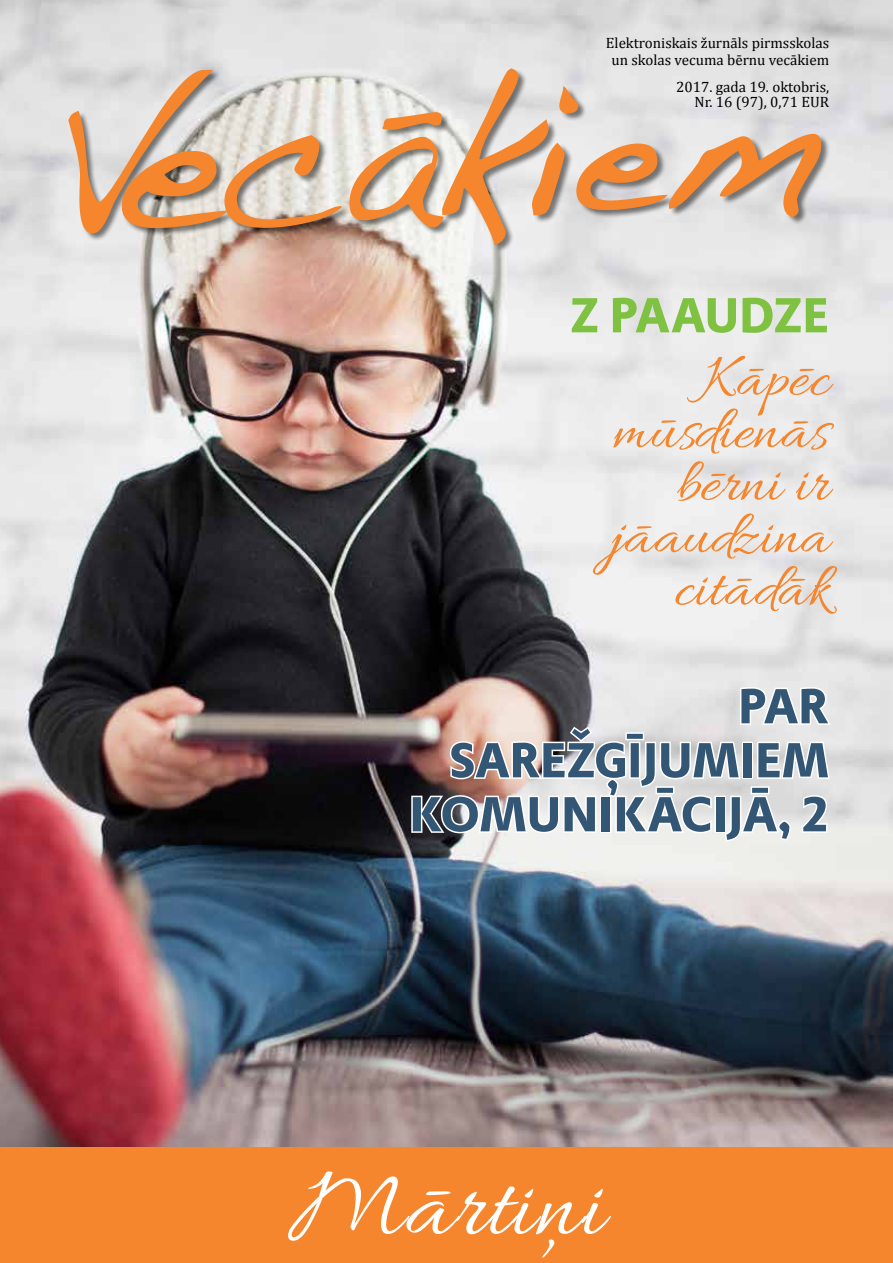
<style>
.page{position:relative;width:893px;height:1263px;background:#fff}
.page>*{position:absolute;margin:0;border:0;box-sizing:border-box;transform-origin:0 0}
.t1{font:103.5px "Allura";letter-spacing:.015em;color:#fff}
.t2{font:63px/52.5px "Allura";letter-spacing:.005em;color:#f6862d;text-align:right}
.t3{font:700 51px/54px "Adagio Sans";letter-spacing:.005em;color:#325673;text-align:right}
.t4{font:700 51px "Adagio Sans";color:#7fc242}
.t5{font:15px/16.5px "Cambria";color:#000;text-align:center}
</style>
<div class="page">
<img style="left:0;top:0;width:893px;height:1147px">
<div style="left:68px;top:68px;width:762px;height:186px;background:#000;opacity:.5"></div>
<svg style="left:68px;top:69px;width:156px;height:165px;background:#d9b99e"></svg>
<svg style="left:224px;top:11px;width:598px;height:235px;background:#decdc0"></svg>
<div style="left:0;top:1147px;width:893px;height:116px;background:#f6862d"></div>
<svg style="left:410px;top:686px;width:423px;height:157px"></svg>
<p class="t5" style="left:606px;top:35px;width:225px">Elektroniskais žurnāls pirmsskolas un skolas vecuma bērnu vecākiem</p>
<p class="t5" style="left:676px;top:80px;width:155px;line-height:15px;text-align:right">2017. gada 19. oktobris,<br>Nr. 16 (97), 0,71 EUR</p>
<h3 class="t4" style="left:570px;top:281px;width:260px">Z PAAUDZE</h3>
<h2 class="t2" style="left:609px;top:356px;width:221px">Kāpēc mūsdienās bērni ir jāaudzina citādāk</h2>
<h3 class="t3" style="left:410px;top:680px;width:421px">PAR<br>SAREŽĢĪJUMIEM<br>KOMUNIKĀCIJĀ, 2</h3>
<h1 class="t1" style="left:289px;top:1149px;width:317px">Mārtiņi</h1>
</div>
